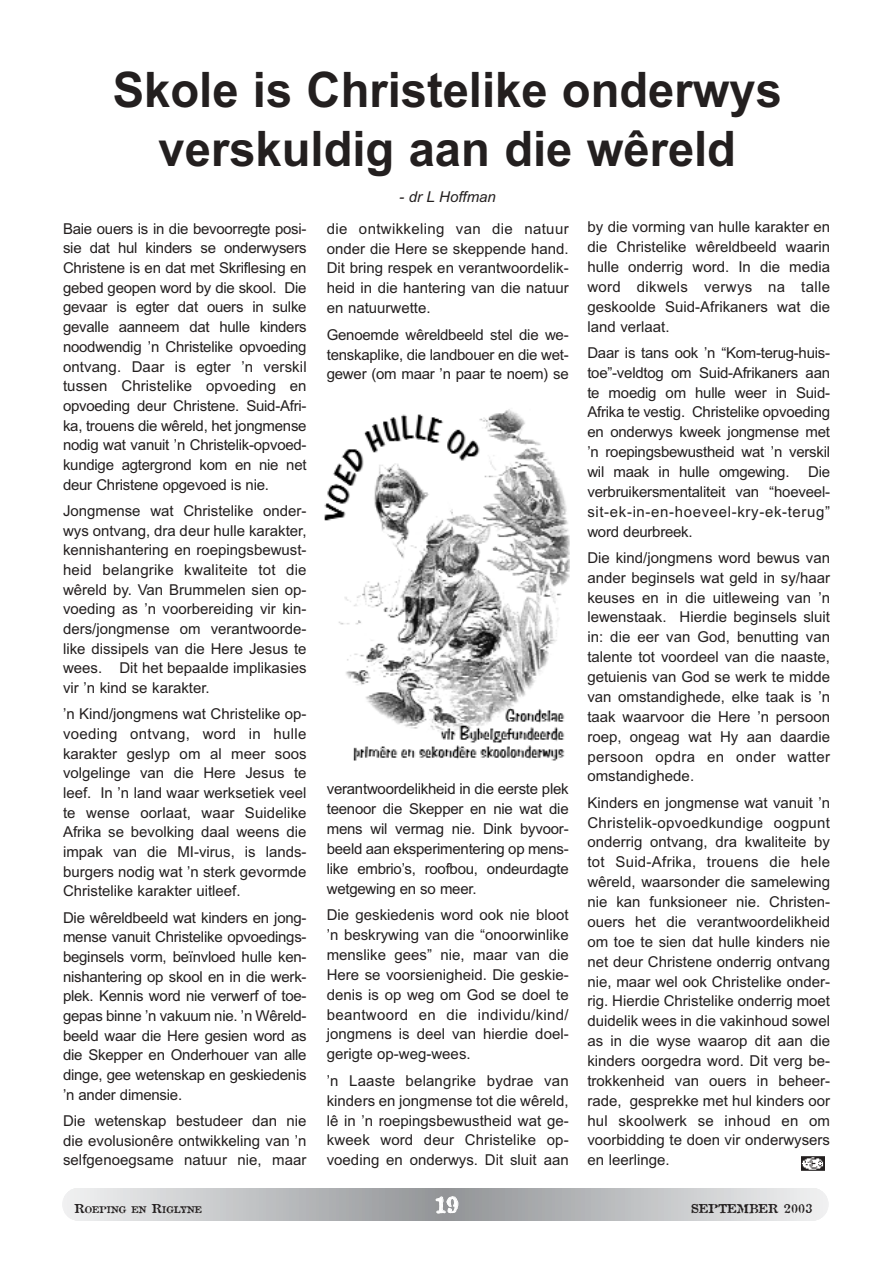
<style>
.page{position:relative;width:893px;height:1263px;background:#fff}
.page>*{position:absolute;margin:0;border:0;box-sizing:border-box;transform-origin:0 0}
.t1{font:700 49.05px/58.8px "Arial";color:#231f1f;text-align:center;scale:.96 1}
.t2{font:21px "Attic";color:#fff}
.t3{font:15px/19.8px "Arial";color:#231f1f;text-align:justify}
.t4{font:italic 15px "Arial";color:#231f1f}
.t5{font:12px "Attic";color:#231f1f}
.t6{font:9px "Attic";color:#231f1f}
.s1{font-size:12px}
</style>
<div class="page">
<svg style="left:64px;top:1188px;width:762px;height:33px"></svg>
<div style="left:279px;top:1188px;width:332px;height:33px;background:#babcbe"></div>
<div style="left:289px;top:1188px;width:312px;height:33px;background:#b6b9bc"></div>
<div style="left:306px;top:1188px;width:278px;height:33px;background:#b3b4b8"></div>
<div style="left:316px;top:1188px;width:258px;height:33px;background:#b1b3b4"></div>
<div style="left:329px;top:1188px;width:232px;height:33px;background:#adafb2"></div>
<div style="left:346px;top:1188px;width:199px;height:33px;background:#aaacad"></div>
<div style="left:362px;top:1188px;width:166px;height:33px;background:#a6a7aa"></div>
<div style="left:379px;top:1188px;width:132px;height:33px;background:#a1a3a6"></div>
<div style="left:395px;top:1188px;width:100px;height:33px;background:#9e9fa3"></div>
<div style="left:405px;top:1188px;width:80px;height:33px;background:#9b9e9f"></div>
<div style="left:422px;top:1188px;width:46px;height:33px;background:#979a9b"></div>
<div style="left:435px;top:1188px;width:20px;height:33px;background:#949698"></div>
<img style="left:324px;top:409px;width:245px;height:352px">
<img style="left:801px;top:1156px;width:23px;height:15px">
<h1 class="t1" style="left:113px;top:66px;width:698px">Skole is Christelike onderwys verskuldig aan die wêreld</h1>
<p class="t4" style="left:399px;top:192px;width:98px">- dr L Hoffman</p>
<p class="t3" style="left:63px;top:220px;width:245px">Baie ouers is in die bevoorregte posi&shy;sie dat hul kinders se onderwysers Christene is en dat met Skriflesing en gebed geopen word by die skool. Die gevaar is egter dat ouers in sulke gevalle aanneem dat hulle kinders noodwendig ’n Christelike opvoeding ontvang. Daar is egter ’n verskil tussen Christelike opvoeding en opvoeding deur Christene. Suid-Afri&shy;ka, trouens die wêreld, het jongmense nodig wat vanuit ’n Christelik-opvoed&shy;kundige agtergrond kom en nie net deur Christene opgevoed is nie.</p>
<p class="t3" style="left:63px;top:502px;width:245px">Jongmense wat Christelike onder&shy;wys ontvang, dra deur hulle karakter, kennishantering en roepingsbewust&shy;heid belangrike kwaliteite tot die wêreld by. Van Brummelen sien op&shy;voeding as ’n voorbereiding vir kin&shy;ders/jongmense om verantwoorde&shy;like dissipels van die Here Jesus te wees. Dit het bepaalde implikasies vir ’n kind se karakter.</p>
<p class="t3" style="left:63px;top:706px;width:245px">’n Kind/jongmens wat Christelike op&shy;voeding ontvang, word in hulle karakter geslyp om al meer soos volgelinge van die Here Jesus te leef. In ’n land waar werksetiek veel te wense oorlaat, waar Suidelike Afrika se bevolking daal weens die impak van die MI-virus, is lands&shy;burgers nodig wat ’n sterk gevormde Christelike karakter uitleef.</p>
<p class="t3" style="left:63px;top:909px;width:245px">Die wêreldbeeld wat kinders en jong&shy;mense vanuit Christelike opvoedings&shy;beginsels vorm, beïnvloed hulle ken&shy;nishantering op skool en in die werk&shy;plek. Kennis word nie verwerf of toe&shy;gepas binne ’n vakuum nie. ’n Wêreld&shy;beeld waar die Here gesien word as die Skepper en Onderhouer van alle dinge, gee wetenskap en geskiedenis ’n ander dimensie.</p>
<p class="t3" style="left:63px;top:1112px;width:245px">Die wetenskap bestudeer dan nie die evolusionêre ontwikkeling van ’n selfgenoegsame natuur nie, maar</p>
<p class="t3" style="left:327px;top:220px;width:243px">die ontwikkeling van die natuur onder die Here se skeppende hand.<br>Dit bring respek en verantwoordelik&shy;heid in die hantering van die natuur en natuurwette.</p>
<p class="t3" style="left:327px;top:326px;width:243px">Genoemde wêreldbeeld stel die we&shy;tenskaplike, die landbouer en die wet&shy;gewer (om maar ’n paar te noem) se</p>
<p class="t3" style="left:327px;top:780px;width:243px">verantwoordelikheid in die eerste plek teenoor die Skepper en nie wat die mens wil vermag nie. Dink byvoor&shy;beeld aan eksperimentering op mens&shy;like embrio’s, roofbou, ondeurdagte wetgewing en so meer.</p>
<p class="t3" style="left:327px;top:906px;width:243px">Die geskiedenis word ook nie bloot ’n beskrywing van die “onoorwinlike menslike gees” nie, maar van die Here se voorsienigheid. Die geskie&shy;denis is op weg om God se doel te beantwoord en die individu/kind/ jongmens is deel van hierdie doel&shy;gerigte op-weg-wees.</p>
<p class="t3" style="left:327px;top:1072px;width:243px">’n Laaste belangrike bydrae van kinders en jongmense tot die wêreld, lê in ’n roepingsbewustheid wat ge&shy;kweek word deur Christelike op&shy;voeding en onderwys. Dit sluit aan</p>
<p class="t3" style="left:587px;top:218px;width:244px">by die vorming van hulle karakter en die Christelike wêreldbeeld waarin hulle onderrig word. In die media word dikwels verwys na talle geskoolde Suid-Afrikaners wat die land verlaat.</p>
<p class="t3" style="left:587px;top:344px;width:244px">Daar is tans ook ’n “Kom-terug-huis&shy;toe”-veldtog om Suid-Afrikaners aan te moedig om hulle weer in Suid-Afrika te vestig. Christelike opvoeding en onderwys kweek jongmense met ’n roepingsbewustheid wat ’n verskil wil maak in hulle omgewing. Die verbruikersmentaliteit van “hoeveel&shy;sit-ek-in-en-hoeveel-kry-ek-terug” word deurbreek.</p>
<p class="t3" style="left:587px;top:549px;width:244px">Die kind/jongmens word bewus van ander beginsels wat geld in sy/haar keuses en in die uitleweing van ’n lewenstaak. Hierdie beginsels sluit in: die eer van God, benutting van talente tot voordeel van die naaste, getuienis van God se werk te midde van omstandighede, elke taak is ’n taak waarvoor die Here ’n persoon roep, ongeag wat Hy aan daardie persoon opdra en onder watter omstandighede.</p>
<p class="t3" style="left:587px;top:794px;width:244px">Kinders en jongmense wat vanuit ’n Christelik-opvoedkundige oogpunt onderrig ontvang, dra kwaliteite by tot Suid-Afrika, trouens die hele wêreld, waarsonder die samelewing nie kan funksioneer nie. Christen&shy;ouers het die verantwoordelikheid om toe te sien dat hulle kinders nie net deur Christene onderrig ontvang nie, maar wel ook Christelike onder&shy;rig. Hierdie Christelike onderrig moet duidelik wees in die vakinhoud sowel as in die wyse waarop dit aan die kinders oorgedra word. Dit verg be&shy;trokkenheid van ouers in beheer&shy;rade, gesprekke met hul kinders oor hul skoolwerk se inhoud en om voorbidding te doen vir onderwysers en leerlinge.</p>
<p class="t6" style="left:74px;top:1206px;width:129px"><span class="s1">R</span>OEPING EN <span class="s1">R</span>IGLYNE</p>
<h2 class="t2" style="left:434px;top:1197px;width:26px">19</h2>
<p class="t5" style="left:691px;top:1204px;width:123px">SEPTEMBER 2003</p>
</div>
